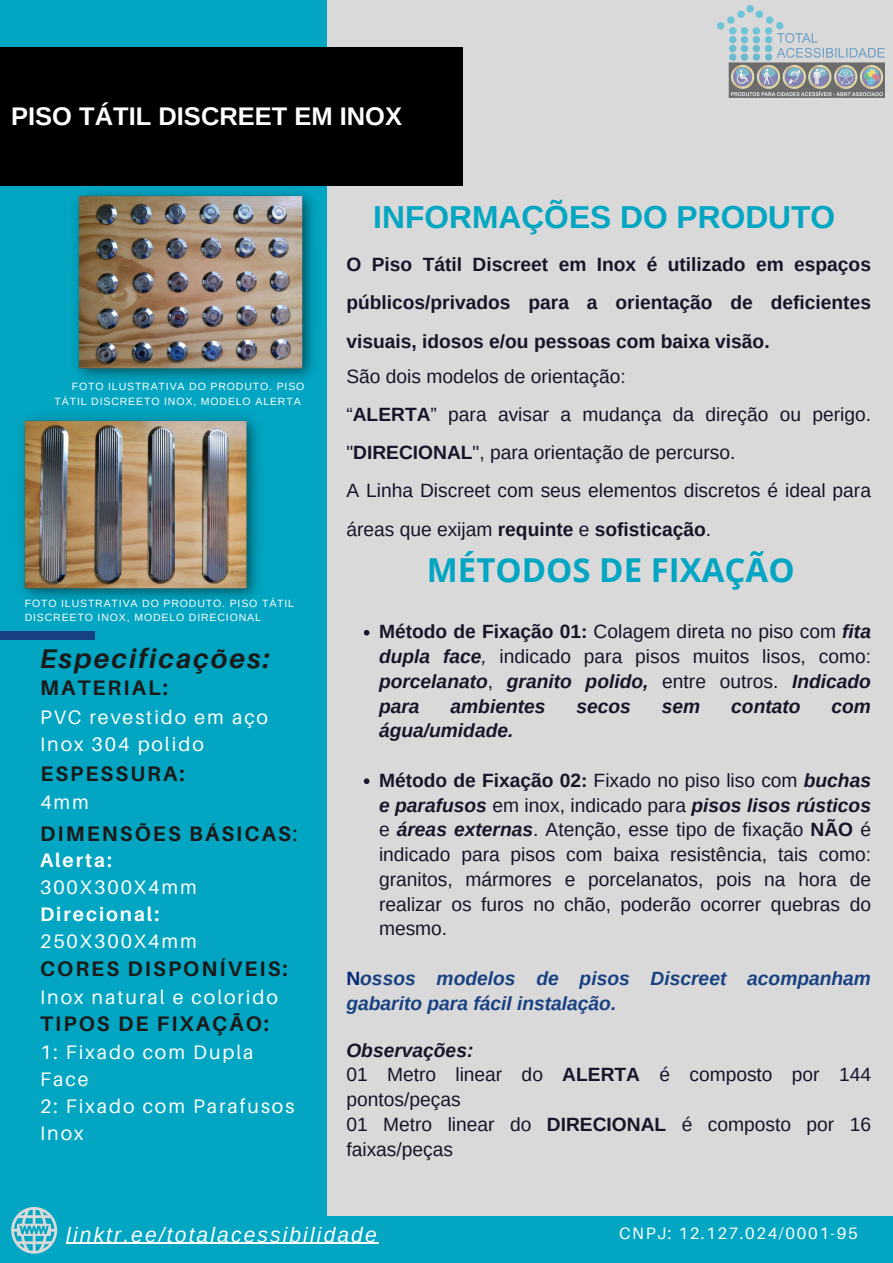
<style>
.page{position:relative;width:893px;height:1263px;background:#d9d9d9}
.page>*{position:absolute;margin:0;border:0;box-sizing:border-box;transform-origin:0 0}
.t1{font:700 33px "Open Sans";color:#02a5c2}
.t2{font:700 31.72px "Arimo";color:#02a5c2}
.t3{font:italic 700 27px "Aileron";letter-spacing:.08em;color:#1c1919}
.t4{font:700 25.5px "Arimo";color:#fefefe}
.t5{font:700 21.08px "Aileron";letter-spacing:.1em;color:#1c1919}
.t6{font:italic 21.08px "Arimo";letter-spacing:.1em;color:#fefefe}
.t7{font:19.58px/27px "Aileron";letter-spacing:.1em;color:#fff}
.t8{font:700 19.58px/27px "Aileron";letter-spacing:.1em;color:#fff}
.t9{font:19.2px/24.8px "Arimo";color:#181429}
.t10{font:700 19.2px/38.2px "Arimo";color:#181429;text-align:justify}
.t11{font:italic 700 19.2px/24.8px "Arimo";color:#184183}
.t12{font:italic 700 19.2px "Arimo";color:#181429}
.t13{font:16.5px "Aileron";letter-spacing:.1em;color:#fff}
.t14{font:10.57px/14px "Arimo";letter-spacing:.08em;color:#fff}
.s1{font-weight:400}
.s2{font-weight:700}
.s3{font-weight:700;font-style:italic}
.s4{font-style:italic}
.s5{font-style:normal;color:#032876}
</style>
<div class="page">
<div style="left:309px;top:1216px;width:584px;height:47px;background:#02a5c2"></div>
<div style="left:0;top:0;width:326px;height:1263px;background:#02a5c2"></div>
<div style="left:0;top:47px;width:462px;height:139px;background:#000"></div>
<div style="left:0;top:631px;width:95px;height:9px;background:#184183"></div>
<svg style="left:11px;top:1207px;width:46px;height:46px"></svg>
<img style="left:717px;top:6px;width:167px;height:92px">
<img style="left:76px;top:192px;width:238px;height:187px">
<img style="left:22px;top:417px;width:236px;height:182px">
<svg style="left:364px;top:630px;width:5px;height:5px"></svg>
<svg style="left:364px;top:778px;width:5px;height:6px"></svg>
<hr style="left:66px;top:1242px;width:101px;height:2px;background:#fefefe">
<hr style="left:167px;top:1242px;width:212px;height:2px;background:#fefefe">
<p class="t4" style="left:11px;top:102px;width:392px">PISO TÁTIL DISCREET EM INOX</p>
<p class="t14" style="left:55px;top:380px;width:251px;text-indent:17px">FOTO ILUSTRATIVA DO PRODUTO. PISO<br>TÁTIL DISCREETO INOX, MODELO ALERTA</p>
<p class="t14" style="left:25px;top:597px;width:271px">FOTO ILUSTRATIVA DO PRODUTO. PISO TÁTIL<br>DISCREETO INOX, MODELO DIRECIONAL</p>
<p class="t3" style="left:40px;top:642px;width:231px">Especificações:</p>
<p class="t5" style="left:40px;top:675px;width:129px">MATERIAL:</p>
<p class="t7" style="left:40px;top:703px;width:229px">PVC revestido em aço<br>Inox 304 polido</p>
<p class="t5" style="left:40px;top:760px;width:146px">ESPESSURA:</p>
<p class="t7" style="left:40px;top:788px;width:50px">4mm</p>
<p class="t5" style="left:40px;top:820px;width:259px">DIMENSÕES BÁSICAS<span class="s1">:</span></p>
<p class="t8" style="left:40px;top:847px;width:73px">Alerta:</p>
<p class="t7" style="left:40px;top:874px;width:158px">300X300X4mm</p>
<p class="t8" style="left:40px;top:901px;width:158px">Direcional:<br><span class="s1">250X300X4mm</span></p>
<p class="t5" style="left:40px;top:956px;width:249px">CORES DISPONÍVEIS:</p>
<p class="t7" style="left:40px;top:983px;width:239px">Inox natural e colorido</p>
<p class="t5" style="left:40px;top:1011px;width:230px">TIPOS DE FIXAÇÃO:</p>
<p class="t7" style="left:40px;top:1038px;width:215px">1: Fixado com Dupla<br>Face</p>
<p class="t7" style="left:40px;top:1092px;width:256px">2: Fixado com Parafusos<br>Inox</p>
<p class="t2" style="left:373px;top:199px;width:463px">INFORMAÇÕES DO PRODUTO</p>
<p class="t10" style="left:346px;top:245px;width:526px">O Piso Tátil Discreet em Inox é utilizado em espaços públicos/privados para a orientação de deficientes visuais, idosos e/ou pessoas com baixa visão.</p>
<p class="t9" style="left:346px;top:364px;width:281px">São dois modelos de orientação:</p>
<p class="t9" style="left:346px;top:395px;width:526px;line-height:38.2px">“<span class="s2">ALERTA</span>” para avisar a mudança da direção ou perigo. "<span class="s2">DIRECIONAL</span>", para orientação de percurso.</p>
<p class="t9" style="left:346px;top:472px;width:526px;line-height:38.2px">A Linha Discreet com seus elementos discretos é ideal para áreas que exijam <span class="s2">requinte</span> e <span class="s2">sofisticação</span>.</p>
<p class="t1" style="left:427px;top:547px;width:369px">MÉTODOS DE FIXAÇÃO</p>
<p class="t9" style="left:379px;top:619px;width:493px;text-align:justify"><span class="s2">Método de Fixação 01:</span> Colagem direta no piso com <span class="s3">fita dupla face</span><span class="s4">,</span> indicado para pisos muitos lisos, como: <span class="s3">porcelanato</span>, <span class="s3">granito polido,</span> entre outros. <span class="s3">Indicado para</span></p>
<p class="t12" style="left:450px;top:695px;width:96px">ambientes</p>
<p class="t12" style="left:576px;top:695px;width:56px">secos</p>
<p class="t12" style="left:662px;top:695px;width:40px">sem</p>
<p class="t12" style="left:731px;top:695px;width:71px">contato</p>
<p class="t12" style="left:831px;top:695px;width:41px">com</p>
<p class="t12" style="left:379px;top:720px;width:136px">água/umidade.</p>
<p class="t9" style="left:379px;top:768px;width:493px;text-align:justify"><span class="s2">Método de Fixação 02:</span> Fixado no piso liso com <span class="s3">buchas e parafusos</span> em inox, indicado para <span class="s3">pisos lisos rústicos </span>e <span class="s3">áreas externas</span>. Atenção, esse tipo de fixação <span class="s2">NÃO</span> é indicado para pisos com baixa resistência, tais como: granitos, mármores e porcelanatos, pois na hora de realizar os furos no chão, poderão ocorrer quebras do mesmo.</p>
<p class="t11" style="left:346px;top:966px;width:526px"><span class="s5">N</span>ossos modelos de pisos Discreet acompanham gabarito para fácil instalação.</p>
<p class="t12" style="left:346px;top:1039px;width:128px">Observações:</p>
<p class="t9" style="left:346px;top:1062px;width:526px">01 Metro linear do <span class="s2">ALERTA</span> é composto por 144 pontos/peças</p>
<p class="t9" style="left:346px;top:1112px;width:526px">01 Metro linear do <span class="s2">DIRECIONAL</span> é composto por 16 faixas/peças</p>
<p class="t6" style="left:66px;top:1222px;width:312px">linktr.ee/totalacessibilidade</p>
<p class="t13" style="left:619px;top:1223px;width:240px">CNPJ: 12.127.024/0001-95</p>
</div>
